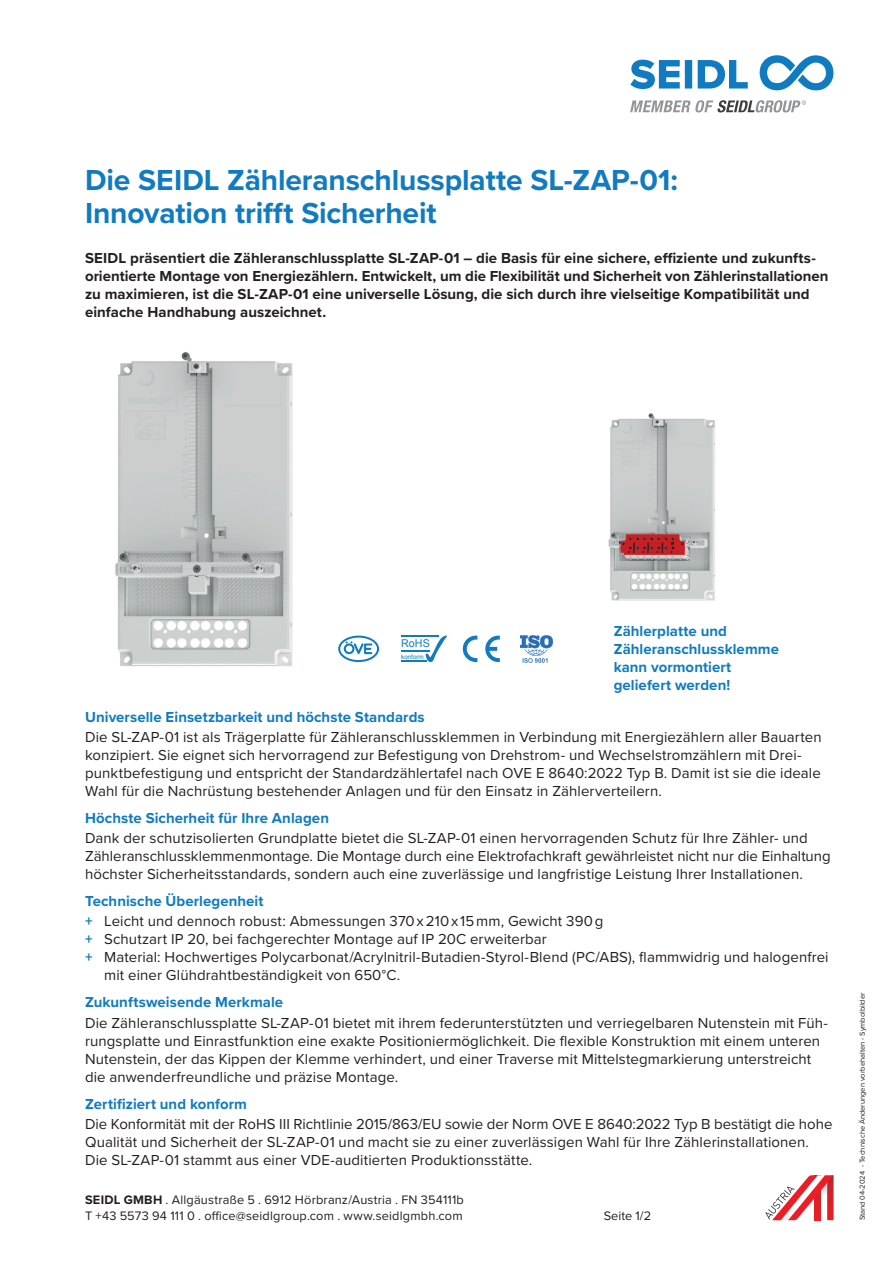
<style>
.page{position:relative;width:893px;height:1263px;background:#fff}
.page>*{position:absolute;margin:0;border:0;box-sizing:border-box;transform-origin:0 0}
.t1{font:700 30px/33px "Proxima Nova";letter-spacing:-.005em;color:#107bc1}
.t2{font:15px/18px "Proxima Nova";letter-spacing:.005em;color:#231f20}
.t3{font:700 15px/18px "Proxima Nova";color:#231f20}
.t4{font:700 15px/18px "Proxima Nova";letter-spacing:.005em;color:#107bc1}
.t5{font:12.75px/16.5px "Proxima Nova";letter-spacing:.015em;color:#231f20}
.t6{font:10.65px "Arial";color:#107bc1}
.t7{font:7.5px "Proxima Nova";color:#231f20}
.t8{font:6.3px "Arial";color:#107bc1}
.s1{font-weight:700;color:#107bc1}
.s2{font-weight:700}
</style>
<div class="page">
<svg style="left:765px;top:1175px;width:69px;height:45px"></svg>
<svg style="left:630px;top:100px;width:176px;height:12px"></svg>
<svg style="left:630px;top:60px;width:118px;height:29px"></svg>
<svg style="left:759px;top:55px;width:74px;height:36px"></svg>
<img style="left:115px;top:352px;width:178px;height:315px">
<svg style="left:485px;top:636px;width:15px;height:26px"></svg>
<svg style="left:463px;top:636px;width:14px;height:26px"></svg>
<svg style="left:401px;top:636px;width:46px;height:26px"></svg>
<hr style="left:401px;top:660px;width:25px;height:2px;background:#107bc1">
<img style="left:520px;top:635px;width:33px;height:28px">
<svg style="left:338px;top:636px;width:41px;height:26px"></svg>
<img style="left:608px;top:413px;width:107px;height:188px">
<img style="left:620px;top:533px;width:70px;height:28px">
<h1 class="t1" style="left:85px;top:163px;width:595px">Die SEIDL Zähleranschlussplatte SL-ZAP-01:<br>Innovation trifft Sicherheit</h1>
<p class="t3" style="left:85px;top:248px;width:745px">SEIDL präsentiert die Zähleranschlussplatte SL-ZAP-01 – die Basis für eine sichere, effiziente und zukunfts&shy;orientierte Montage von Energiezählern. Entwickelt, um die Flexibilität und Sicherheit von Zählerinstallationen zu maximieren, ist die SL-ZAP-01 eine universelle Lösung, die sich durch ihre vielseitige Kompatibilität und einfache Handhabung auszeichnet.</p>
<p class="t6" style="left:401px;top:636px;width:30px">RoHS</p>
<p class="t8" style="left:401px;top:652px;width:24px">konform</p>
<p class="t4" style="left:614px;top:621px;width:167px">Zählerplatte und<br>Zähleranschlussklemme kann vormontiert geliefert werden!</p>
<p class="t4" style="left:85px;top:708px;width:341px">Universelle Einsetzbarkeit und höchste Standards</p>
<p class="t2" style="left:85px;top:727px;width:738px">Die SL-ZAP-01 ist als Trägerplatte für Zähleranschlussklemmen in Verbindung mit Energiezählern aller Bauarten konzipiert. Sie eignet sich hervorragend zur Befestigung von Drehstrom- und Wechselstromzählern mit Drei&shy;punktbefestigung und entspricht der Standardzählertafel nach OVE E 8640:2022 Typ B. Damit ist sie die ideale Wahl für die Nachrüstung bestehender Anlagen und für den Einsatz in Zählerverteilern.</p>
<p class="t4" style="left:85px;top:809px;width:245px">Höchste Sicherheit für Ihre Anlagen</p>
<p class="t2" style="left:85px;top:829px;width:747px">Dank der schutzisolierten Grundplatte bietet die SL-ZAP-01 einen hervorragenden Schutz für Ihre Zähler- und<br>Zähleranschlussklemmenmontage. Die Montage durch eine Elektrofachkraft gewährleistet nicht nur die Einhaltung höchster Sicherheitsstandards, sondern auch eine zuverlässige und langfristige Leistung Ihrer Installationen.</p>
<p class="t2" style="left:85px;top:890px;width:520px;line-height:20.1px"><span class="s1">Technische Überlegenheit<br>+</span> Leicht und dennoch robust: Abmessungen 370 x 210 x 15 mm, Gewicht 390 g</p>
<p class="t2" style="left:85px;top:930px;width:463px"><span class="s1">+</span> Schutzart IP 20, bei fachgerechter Montage auf IP 20C erweiterbar</p>
<p class="t2" style="left:85px;top:948px;width:745px"><span class="s1">+</span> Material: Hochwertiges Polycarbonat/Acrylnitril-Butadien-Styrol-Blend (PC/ABS), flammwidrig und halogenfrei</p>
<p class="t2" style="left:104px;top:966px;width:298px">mit einer Glühdrahtbeständigkeit von 650°C.</p>
<p class="t4" style="left:85px;top:993px;width:200px">Zukunftsweisende Merkmale</p>
<p class="t2" style="left:85px;top:1013px;width:744px">Die Zähleranschlussplatte SL-ZAP-01 bietet mit ihrem federunterstützten und verriegelbaren Nutenstein mit Füh&shy;rungsplatte und Einrastfunktion eine exakte Positioniermöglichkeit. Die flexible Konstruktion mit einem unteren Nutenstein, der das Kippen der Klemme verhindert, und einer Traverse mit Mittelstegmarkierung unterstreicht die anwenderfreundliche und präzise Montage.</p>
<p class="t4" style="left:85px;top:1094px;width:164px">Zertifiziert und konform</p>
<p class="t2" style="left:85px;top:1114px;width:749px">Die Konformität mit der RoHS III Richtlinie 2015/863/EU sowie der Norm OVE E 8640:2022 Typ B bestätigt die hohe<br>Qualität und Sicherheit der SL-ZAP-01 und macht sie zu einer zuverlässigen Wahl für Ihre Zählerinstallationen.<br>Die SL-ZAP-01 stammt aus einer VDE-auditierten Produktionsstätte.</p>
<p class="t5" style="left:85px;top:1191px;width:380px"><span class="s2">SEIDL GMBH</span> . Allgäustraße 5 . 6912 Hörbranz/Austria . FN 354111b<br>T +43 5573 94 111 0 . office@seidlgroup.com . www.seidlgmbh.com</p>
<p class="t5" style="left:604px;top:1207px;width:49px">Seite 1/2</p>
<p class="t7" style="left:857px;top:1220px;width:229px;rotate:-90deg">Stand 04-2024 - Technische Änderungen vorbehalten - Symbolbilder</p>
</div>
